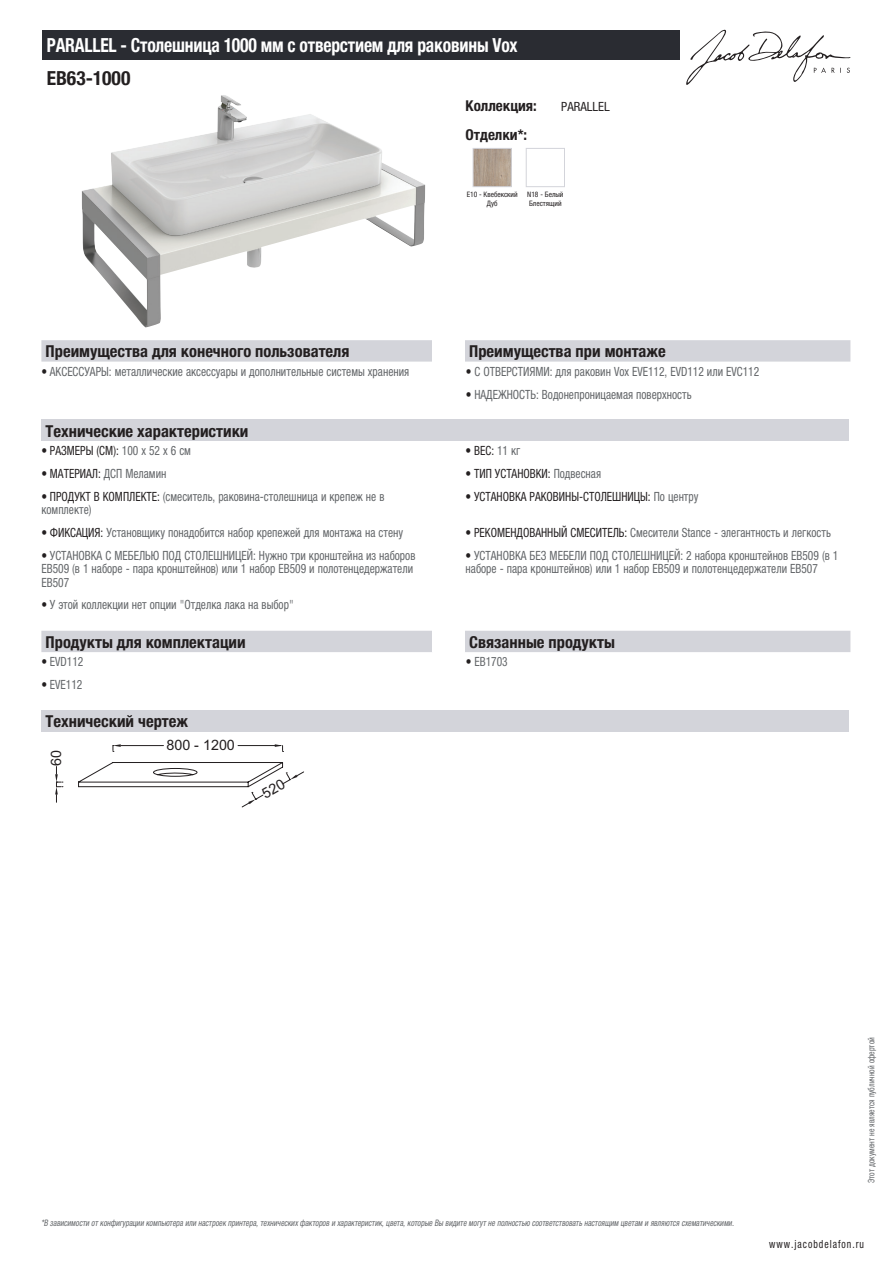
<style>
.page{position:relative;width:893px;height:1263px;background:#fff}
.page>*{position:absolute;margin:0;border:0;box-sizing:border-box;transform-origin:0 0}
.t1{font:700 condensed 19.5px "Helvetica Neue LTCYR";letter-spacing:-.01em;color:#fff;scale:.9 1}
.t2{font:700 condensed 19.5px "Helvetica Neue LTCYR";color:#231f20}
.t3{font:700 condensed 16.5px "Helvetica Neue LTCYR";color:#231f20}
.t4{font:700 condensed 15px "Helvetica Neue LTCYR";color:#231f20}
.t5{font:14.4px "Arial";color:#231f20}
.t6{font:condensed 12.75px/13.5px "Helvetica Neue LTCYR";color:#626568;scale:.9 1}
.t7{font:condensed 12.75px "Helvetica Neue LTCYR";color:#231f20;scale:.9 1}
.t8{font:condensed 12.75px "Helvetica Neue LTCYR";color:#231f20}
.t9{font:condensed 11.25px "Helvetica Neue LTCYR";letter-spacing:.1em;color:#231f20;scale:.87 1}
.t10{font:italic condensed 9px "Helvetica Neue LTCYR";color:#626568;scale:.87 1}
.t11{font:condensed 9px "Helvetica Neue LTCYR";color:#626568;scale:.87 1}
.t12{font:condensed 7.5px/9px "Helvetica Neue LTCYR";color:#231f20;text-align:center}
.s1{color:#231f20}
.s2{color:#626568}
</style>
<div class="page">
<svg style="left:686px;top:30px;width:164px;height:55px"></svg>
<img style="left:82px;top:95px;width:343px;height:232px">
<img style="left:475px;top:150px;width:35px;height:35px">
<div style="left:473px;top:148px;width:39px;height:39px;border:1px solid #d3d4da"></div>
<div style="left:526px;top:148px;width:39px;height:39px;border:1px solid #d3d4da"></div>
<div style="left:41px;top:340px;width:809px;height:22px;background:#d3d4da"></div>
<div style="left:432px;top:340px;width:33px;height:22px;background:#fff"></div>
<div style="left:41px;top:420px;width:808px;height:21px;background:#d3d4da"></div>
<div style="left:41px;top:631px;width:809px;height:21px;background:#d3d4da"></div>
<div style="left:432px;top:631px;width:33px;height:21px;background:#fff"></div>
<div style="left:41px;top:710px;width:808px;height:22px;background:#d3d4da"></div>
<hr style="left:238px;top:745px;width:43px;height:1px;background:#231f20">
<hr style="left:121px;top:745px;width:42px;height:1px;background:#231f20">
<svg style="left:275px;top:744px;width:9px;height:8px"></svg>
<svg style="left:112px;top:744px;width:9px;height:8px"></svg>
<svg style="left:55px;top:766px;width:8px;height:36px"></svg>
<div style="left:43px;top:30px;width:637px;height:30px;background:#2a2c32"></div>
<svg style="left:78px;top:762px;width:226px;height:45px"></svg>
<h1 class="t1" style="left:47px;top:34px;width:525px">PARALLEL - Столешница 1000 мм с отверстием для раковины Vox</h1>
<h1 class="t2" style="left:47px;top:67px;width:85px">EB63-1000</h1>
<p class="t4" style="left:466px;top:97px;width:73px">Коллекция:</p>
<p class="t8" style="left:561px;top:99px;width:50px">PARALLEL</p>
<p class="t4" style="left:466px;top:126px;width:63px">Отделки*:</p>
<p class="t12" style="left:467px;top:190px;width:52px">E10 - Квебекский<br>Дуб</p>
<p class="t12" style="left:527px;top:190px;width:38px;text-align:left">N18 - Белый<br>Блестящий</p>
<p class="t3" style="left:46px;top:342px;width:305px">Преимущества для конечного пользователя</p>
<p class="t3" style="left:469px;top:342px;width:198px">Преимущества при монтаже</p>
<p class="t6" style="left:41px;top:365px;width:410px"><span class="s1">•</span> АКСЕССУАРЫ: металлические аксессуары и дополнительные системы хранения</p>
<p class="t6" style="left:466px;top:365px;width:327px"><span class="s1">•</span> С ОТВЕРСТИЯМИ: для раковин Vox EVE112, EVD112 или EVC112</p>
<p class="t6" style="left:466px;top:387px;width:252px"><span class="s1">•</span> НАДЕЖНОСТЬ: Водонепроницаемая поверхность</p>
<p class="t3" style="left:46px;top:422px;width:204px">Технические характеристики</p>
<p class="t7" style="left:41px;top:444px;width:168px">• РАЗМЕРЫ (СМ): <span class="s2">100 x 52 x 6 см</span></p>
<p class="t7" style="left:466px;top:444px;width:62px">• ВЕС: <span class="s2">11 кг</span></p>
<p class="t7" style="left:41px;top:466px;width:140px">• МАТЕРИАЛ: <span class="s2">ДСП Меламин</span></p>
<p class="t7" style="left:466px;top:466px;width:152px">• ТИП УСТАНОВКИ: <span class="s2">Подвесная</span></p>
<p class="t6" style="left:41px;top:490px;width:383px"><span class="s1">• ПРОДУКТ В КОМПЛЕКТЕ:</span> (смеситель, раковина-столешница и крепеж не в комплекте)</p>
<p class="t7" style="left:466px;top:489px;width:260px">• УСТАНОВКА РАКОВИНЫ-СТОЛЕШНИЦЫ: <span class="s2">По центру</span></p>
<p class="t6" style="left:41px;top:526px;width:403px"><span class="s1">• ФИКСАЦИЯ:</span> Установщику понадобится набор крепежей для монтажа на стену</p>
<p class="t6" style="left:466px;top:526px;width:407px"><span class="s1">• РЕКОМЕНДОВАННЫЙ СМЕСИТЕЛЬ:</span> Смесители Stance - элегантность и легкость</p>
<p class="t6" style="left:41px;top:548px;width:417px"><span class="s1">•</span> УСТАНОВКА С МЕБЕЛЬЮ ПОД СТОЛЕШНИЦЕЙ: Нужно три кронштейна из наборов<br>ЕВ509 (в 1 наборе - пара кронштейнов) или 1 набор ЕВ509 и полотенцедержатели<br>ЕВ507</p>
<p class="t6" style="left:466px;top:548px;width:416px"><span class="s1">•</span> УСТАНОВКА БЕЗ МЕБЕЛИ ПОД СТОЛЕШНИЦЕЙ: 2 набора кронштейнов ЕВ509 (в 1 наборе - пара кронштейнов) или 1 набор ЕВ509 и полотенцедержатели ЕВ507</p>
<p class="t6" style="left:41px;top:598px;width:282px"><span class="s1">•</span> У этой коллекции нет опции "Отделка лака на выбор"</p>
<p class="t3" style="left:46px;top:633px;width:202px">Продукты для комплектации</p>
<p class="t3" style="left:469px;top:633px;width:147px">Связанные продукты</p>
<p class="t6" style="left:41px;top:655px;width:48px"><span class="s1">•</span> EVD112</p>
<p class="t6" style="left:466px;top:655px;width:48px"><span class="s1">•</span> EB1703</p>
<p class="t6" style="left:41px;top:678px;width:47px"><span class="s1">•</span> EVE112</p>
<p class="t3" style="left:46px;top:712px;width:144px">Технический чертеж</p>
<p class="t5" style="left:166px;top:736px;width:70px">800 - 1200</p>
<p class="t5" style="left:47px;top:766px;width:17px;rotate:-90deg">60</p>
<p class="t10" style="left:41px;top:1218px;width:800px">*В зависимости отконфигурации компьютера или настроек принтера,техническихфакторов и характеристик,цвета,которые Вы видите могутне полностью соответствоватьнастоящим цветам и являются схематическими.</p>
<p class="t11" style="left:866px;top:1183px;width:169px;rotate:-90deg">Этот документ не является публичной офертой</p>
<p class="t9" style="left:769px;top:1237px;width:110px">www.jacobdelafon.ru</p>
</div>
